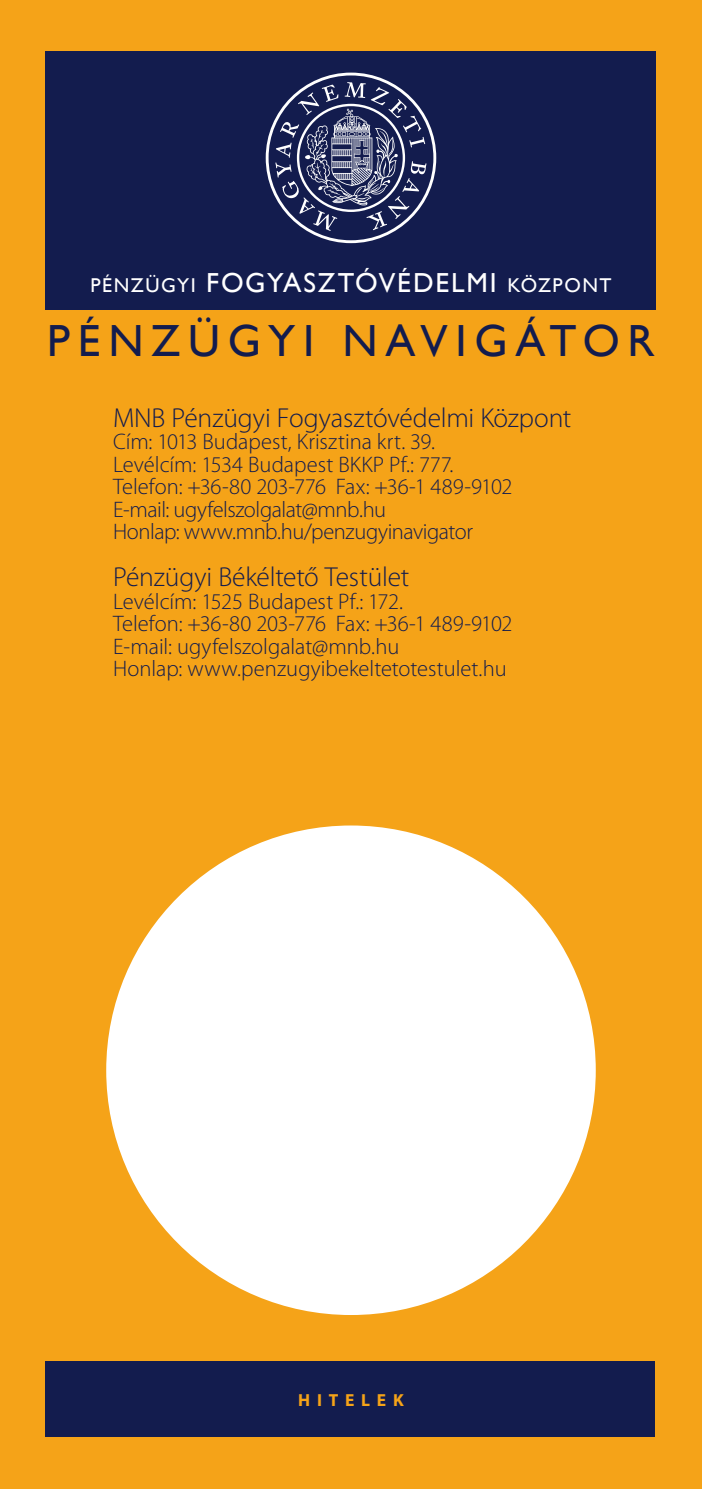
<style>
.page{position:relative;width:702px;height:1489px;background:#fff}
.page>*{position:absolute;margin:0;border:0;box-sizing:border-box;transform-origin:0 0}
.t1{font:45px "Gill Sans";letter-spacing:.175em;color:#131c4e}
.t2{font:300 27.5px "Myriad Pro";letter-spacing:-.005em;color:#131c4e}
.t3{font:27.5px "Gill Sans";letter-spacing:.065em;color:#fff}
.t4{font:300 22.5px/22.5px "Myriad Pro";letter-spacing:-.005em;color:#131c4e}
.t5{font:700 17.5px "Myriad Pro";letter-spacing:.39em;color:#f5a318}
.s1{font-size:20px}
</style>
<div class="page">
<div style="left:0;top:0;width:702px;height:1488px;background:#f5a318"></div>
<div style="left:106px;top:825px;width:489px;height:489px;background:#fff;border-radius:50%"></div>
<div style="left:45px;top:52px;width:611px;height:258px;background:#131c4e"></div>
<div style="left:45px;top:1361px;width:610px;height:75px;background:#131c4e"></div>
<svg style="left:266px;top:73px;width:170px;height:170px"></svg>
<p class="t3" style="left:90px;top:266px;width:522px"><span class="s1">PÉNZÜGYI</span> FOGYASZTÓVÉDELMI <span class="s1">KÖZPONT</span></p>
<h1 class="t1" style="left:47px;top:314px;width:609px">PÉNZÜGYI NAVIGÁTOR</h1>
<p class="t2" style="left:113px;top:402px;width:460px">MNB Pénzügyi Fogyasztóvédelmi Központ</p>
<p class="t4" style="left:113px;top:430px;width:401px">Cím: 1013 Budapest, Krisztina krt. 39.<br>Levélcím: 1534 Budapest BKKP Pf.: 777.<br>Telefon: +36-80 203-776 Fax: +36-1 489-9102<br>E-mail: ugyfelszolgalat@mnb.hu<br>Honlap: www.mnb.hu/penzugyinavigator</p>
<p class="t2" style="left:113px;top:562px;width:298px">Pénzügyi Békéltető Testület</p>
<p class="t4" style="left:113px;top:590px;width:401px">Levélcím: 1525 Budapest Pf.: 172.<br>Telefon: +36-80 203-776 Fax: +36-1 489-9102<br>E-mail: ugyfelszolgalat@mnb.hu<br>Honlap: www.penzugyibekeltetotestulet.hu</p>
<p class="t5" style="left:298px;top:1388px;width:107px">HITELEK</p>
</div>
